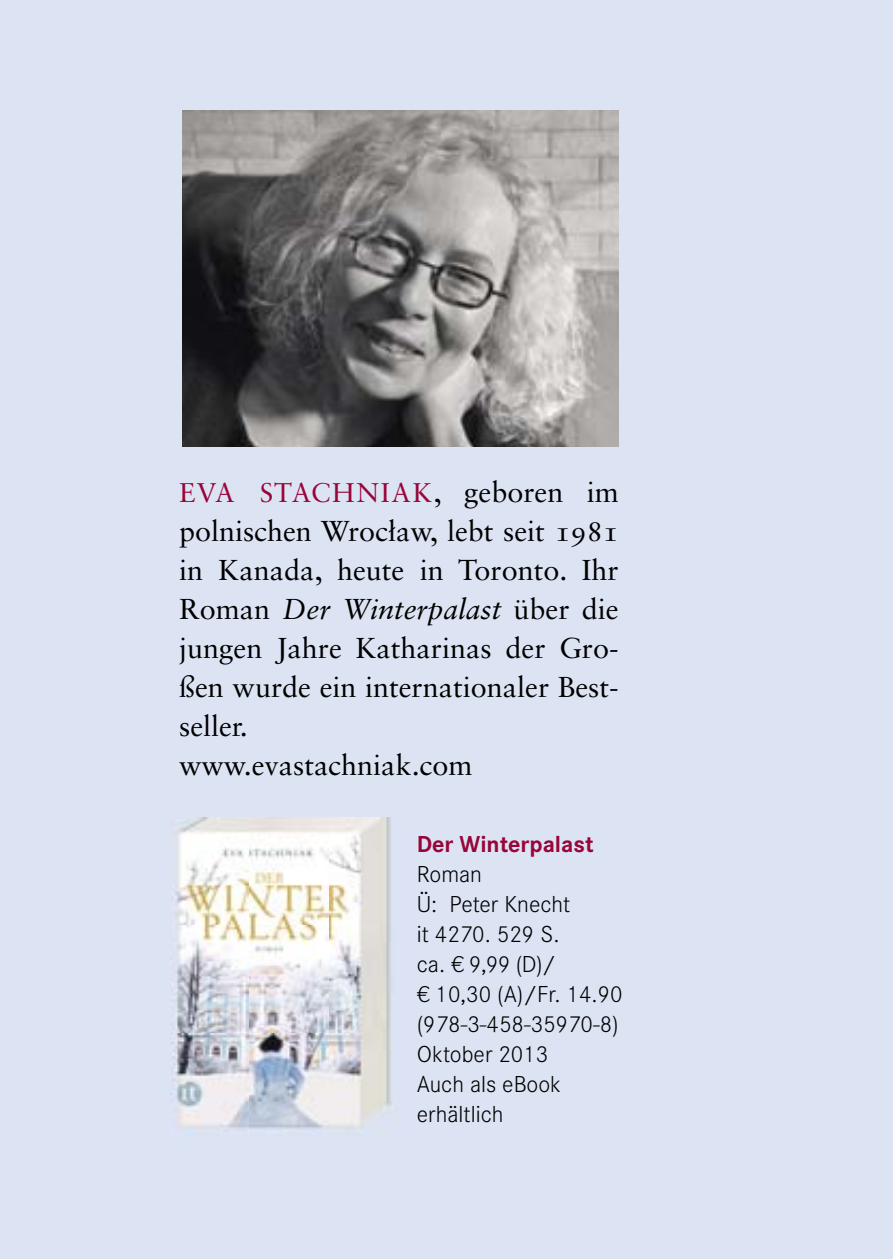
<style>
.page{position:relative;width:893px;height:1259px;background:#dce4f4}
.page>*{position:absolute;margin:0;border:0;box-sizing:border-box;transform-origin:0 0}
.t1{font:28.8px/39px "Sabon LT Std";color:#000}
.t2{font:27px "Sabon LT Std";letter-spacing:.05em;color:#980539}
.t3{font:300 24px/30px "Corporate S";color:#000}
.t4{font:700 24px "Corporate S";color:#980539}
.s1{font-size:28.8px;color:#000}
.s2{font-style:italic}
</style>
<div class="page">
<img style="left:183px;top:111px;width:436px;height:335px">
<img style="left:170px;top:818px;width:222px;height:311px">
<p class="t2" style="left:179px;top:477px;width:441px">EVA STACHNIAK<span class="s1">, geboren im</span></p>
<p class="t1" style="left:179px;top:511px;width:441px">polnischen Wrocław, lebt seit 1981 in Kanada, heute in Toronto. Ihr<br>Roman <span class="s2">Der Winterpalast</span> über die jungen Jahre Katharinas der Gro&shy;ßen wurde ein internationaler Best&shy;seller.<br>www.evastachniak.com</p>
<p class="t4" style="left:417px;top:830px;width:178px">Der Winterpalast</p>
<p class="t3" style="left:417px;top:859px;width:208px">Roman<br>Ü: Peter Knecht<br>it 4270. 529 S.<br>ca. € 9,99 (D)/<br>€ 10,30 (A)/Fr. 14.90 (978-3-458-35970-8)<br>Oktober 2013<br>Auch als eBook erhältlich</p>
</div>
